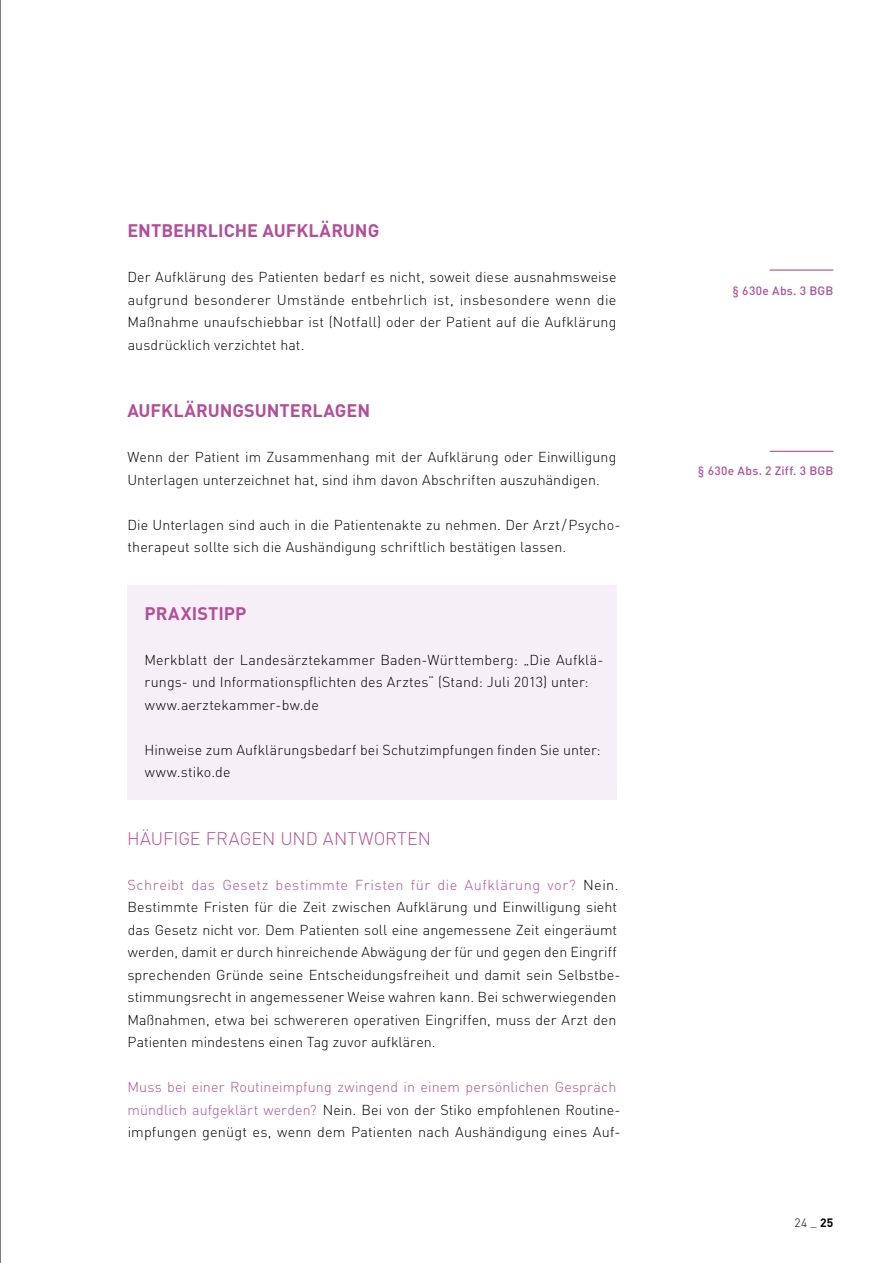
<style>
.page{position:relative;width:893px;height:1263px;background:#fff}
.page>*{position:absolute;margin:0;border:0;box-sizing:border-box;transform-origin:0 0}
.t1{font:700 18px "DIN";color:#b34f98}
.t2{font:300 18px "DIN";color:#b34f98}
.t3{font:300 14.25px/22.5px "DIN";letter-spacing:.005em;color:#000}
.t4{font:500 12px "DIN";letter-spacing:.025em;color:#b34f98}
.t5{font:300 12px "DIN";color:#000}
.s1{color:#b34f98}
.s2{font-weight:700}
</style>
<div class="page">
<div style="left:128px;top:585px;width:489px;height:215px;background:#f6eff7"></div>
<hr style="left:770px;top:269px;width:63px;height:2px;background:#b34f98">
<hr style="left:770px;top:451px;width:63px;height:1px;background:#b34f98">
<hr style="left:0;top:0;width:1px;height:1263px;background:#000">
<p class="t1" style="left:127px;top:219px;width:181px">ENTBEHRLICHE AUFKLÄ</p>
<p class="t1" style="left:331px;top:219px;width:50px">RUNG</p>
<p class="t3" style="left:127px;top:266px;width:491px;text-align:justify">Der Aufklärung des Patienten bedarf es nicht, soweit diese ausnahmsweise aufgrund besonderer Umstände entbehrlich ist, insbesondere wenn die Maßnahme unaufschiebbar ist (Notfall) oder der Patient auf die Aufklärung ausdrücklich verzichtet hat.</p>
<p class="t1" style="left:127px;top:399px;width:46px">AUFKLÄ</p>
<p class="t1" style="left:196px;top:399px;width:176px">RUNGSUNTERLAGEN</p>
<p class="t3" style="left:127px;top:446px;width:491px">Wenn der Patient im Zusammenhang mit der Aufklärung oder Einwilligung<br>Unterlagen unterzeichnet hat, sind ihm davon Abschriften auszuhändigen.</p>
<p class="t3" style="left:127px;top:513px;width:495px">Die Unterlagen sind auch in die Patientenakte zu nehmen. Der Arzt/Psycho&shy;therapeut sollte sich die Aushändigung schriftlich bestätigen lassen.</p>
<p class="t1" style="left:144px;top:601px;width:84px">PRAXISTIPP</p>
<p class="t3" style="left:144px;top:648px;width:461px">Merkblatt der Landesärztekammer Baden-Württemberg: „Die Aufklä&shy;rungs- und I nformationspflichten des Arztes“ (Stand: Juli 2013) unter: www.aerztekammer-bw.de</p>
<p class="t3" style="left:144px;top:738px;width:458px">H inweise zum Aufklärungsbedarf bei Schutzimpfungen finden Sie unter: www.stiko.de</p>
<p class="t2" style="left:127px;top:827px;width:12px">Häu</p>
<p class="t2" style="left:163px;top:827px;width:270px">fige Fragen u nd Antworten</p>
<p class="t3" style="left:127px;top:873px;width:495px"><span class="s1">Schreibt das Gesetz bestimmte Fristen für die Aufklärung vor?</span> N ein.<br>Bestimmte Fristen für die Zeit zwischen Aufklärung und Einwilligung sieht das Gesetz nicht vor. Dem Patienten soll eine angemessene Zeit eingeräumt werden, damit er durch hinreichende Abwägung der für und gegen den Eingriff sprechenden Gründe seine Entscheidungsfreiheit und damit sein Selbstbe&shy;stimmungsrecht in angemessener Weise wahren kann. Bei schwerwiegenden Maßnahmen, etwa bei schwereren operativen Eingriffen, muss der Arzt den Patienten mindestens einen Tag zuvor aufklären.</p>
<p class="t3" style="left:127px;top:1076px;width:492px"><span class="s1">M uss bei einer Routineimpfung zwingend in einem persönlichen Gespräch mündlich aufgeklärt werden?</span> Nein. Bei von der Stiko empfohlenen Routine&shy;impfungen genügt es, wenn dem Patienten nach Aushändigung eines Auf-</p>
<p class="t4" style="left:733px;top:283px;width:102px">§ 630e Abs. 3 BGB</p>
<p class="t4" style="left:698px;top:463px;width:137px">§ 630e Abs. 2 Ziff. 3 BGB</p>
<p class="t5" style="left:795px;top:1215px;width:40px">24 _ <span class="s2">25</span></p>
</div>
